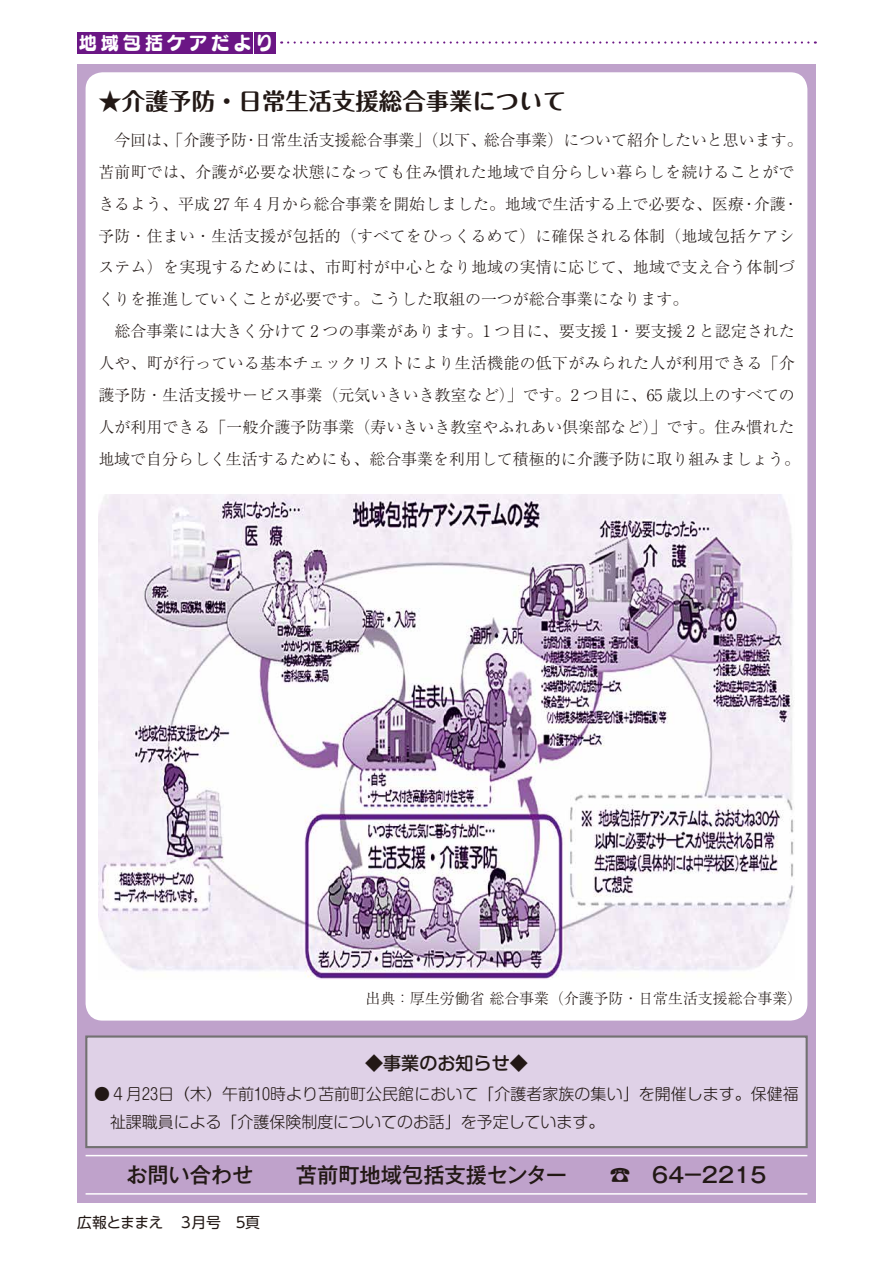
<style>
.page{position:relative;width:893px;height:1263px;background:#fff}
.page>*{position:absolute;margin:0;border:0;box-sizing:border-box;transform-origin:0 0}
.t1{font:700 23.4px "Maru Fo Pro";color:#221815}
.t2{font:500 21.3px "Gothic MB101 Pr 6";letter-spacing:-.01em;color:#221815}
.t3{font:18.75px "Slump Std DB";letter-spacing:.18em;color:#fff}
.t4{font:500 18px "Shin M Go Pr 6";color:#221815}
.t5{font:300 15.9px/32px "Ryumin Pr 6";letter-spacing:.005em;color:#221815}
.t6{font:300 15.9px/27.6px "Shin M Go Pr 6";color:#221815}
.t7{font:300 14.85px "Ryumin Pr 6";color:#221815}
.t8{font:14.85px "UD Shin M Go Pr 6";letter-spacing:-.04em;color:#221815}
</style>
<div class="page">
<div style="left:77px;top:64px;width:739px;height:1138px;background:#bfa2cb"></div>
<hr style="left:86px;top:1193px;width:721px;height:1px;background:#fff">
<hr style="left:86px;top:1155px;width:721px;height:1px;background:#fff">
<div style="left:85px;top:1035px;width:723px;height:113px;background:#dfd1e7;border:2px solid #727171"></div>
<div style="left:188px;top:32px;width:21px;height:21px;background:#6b1685"></div>
<div style="left:166px;top:32px;width:21px;height:21px;background:#6b1685"></div>
<div style="left:143px;top:32px;width:22px;height:21px;background:#6b1685"></div>
<div style="left:121px;top:32px;width:22px;height:21px;background:#6b1685"></div>
<div style="left:99px;top:32px;width:21px;height:21px;background:#6b1685"></div>
<div style="left:77px;top:32px;width:21px;height:21px;background:#6b1685"></div>
<svg style="left:281px;top:41px;width:527px;height:3px"></svg>
<div style="left:254px;top:32px;width:21px;height:21px;background:#6b1685"></div>
<div style="left:232px;top:32px;width:21px;height:21px;background:#6b1685"></div>
<div style="left:210px;top:32px;width:21px;height:21px;background:#6b1685"></div>
<div style="left:86px;top:72px;width:721px;height:948px;background:#fff;border-radius:17px"></div>
<img style="left:98px;top:495px;width:696px;height:484px">
<p class="t3" style="left:78px;top:30px;width:197px">地域包括ケアだより</p>
<h1 class="t1" style="left:98px;top:82px;width:469px">★介護予防・日常生活支援総合事業について</h1>
<p class="t5" style="left:255px;top:123px;width:233px">日常生活支援総合事業」（以下、</p>
<p class="t5" style="left:484px;top:123px;width:320px">総合事業）について紹介したいと思います。</p>
<p class="t5" style="left:98px;top:123px;width:150px">　今回は、「介護予防</p>
<p class="t5" style="left:98px;top:155px;width:698px">苫前町では、介護が必要な状態になっても住み慣れた地域で自分らしい暮らしを続けることがで</p>
<p class="t5" style="left:783px;top:187px;width:17px">・</p>
<p class="t5" style="left:243px;top:123px;width:17px">・</p>
<p class="t5" style="left:98px;top:187px;width:703px">きるよう、平成 27 年 4 月から総合事業を開始しました。地域で生活する上で必要な、医療<br>予防・住まい・生活支援が包括的（すべてをひっくるめて）に確保される体制（地域包括ケアシステム）を実現するためには、市町村が中心となり地域の実情に応じて、地域で支え合う体制づくりを推進していくことが必要です。こうした取組の一つが総合事業になります。<br>　総合事業には大きく分けて 2 つの事業があります。1 つ目に、要支援 ・1 要支援 2 と認定された人や、町が行っている基本チェックリストにより生活機能の低下がみられた人が利用できる「介護予防・生活支援サービス事業（元気いきいき教室など）」です。2 つ目に、65 歳以上のすべての人が利用できる「一般介護予防事業（寿いきいき教室やふれあい倶楽部など）」です。住み慣れた地域で自分らしく生活するためにも、総合事業を利用して積極的に介護予防に取り組みましょう。</p>
<p class="t5" style="left:754px;top:187px;width:33px">介護</p>
<p class="t5" style="left:741px;top:187px;width:17px">・</p>
<p class="t7" style="left:365px;top:987px;width:438px">出典：厚生労働省総合事業（介護予防・日常生活支援総合事業(</p>
<p class="t4" style="left:365px;top:1048px;width:164px">◆事業のお知らせ◆</p>
<p class="t6" style="left:110px;top:1079px;width:690px;text-indent:-16px">●4月23日（木）午前10時より苫前町公民館において「介護者家族の集い」を開催します。保健福祉課職員による「介護保険制度についてのお話」を予定しています。</p>
<h2 class="t2" style="left:127px;top:1157px;width:442px">お問い合わせ　　苫前町地域包括支援センター</h2>
<p class="t8" style="left:77px;top:1210px;width:184px">広報とままえ　３月号　5頁</p>
<h2 class="t2" style="left:610px;top:1157px;width:23px">☎</h2>
<h2 class="t2" style="left:650px;top:1157px;width:121px">６４－２２１５</h2>
</div>
